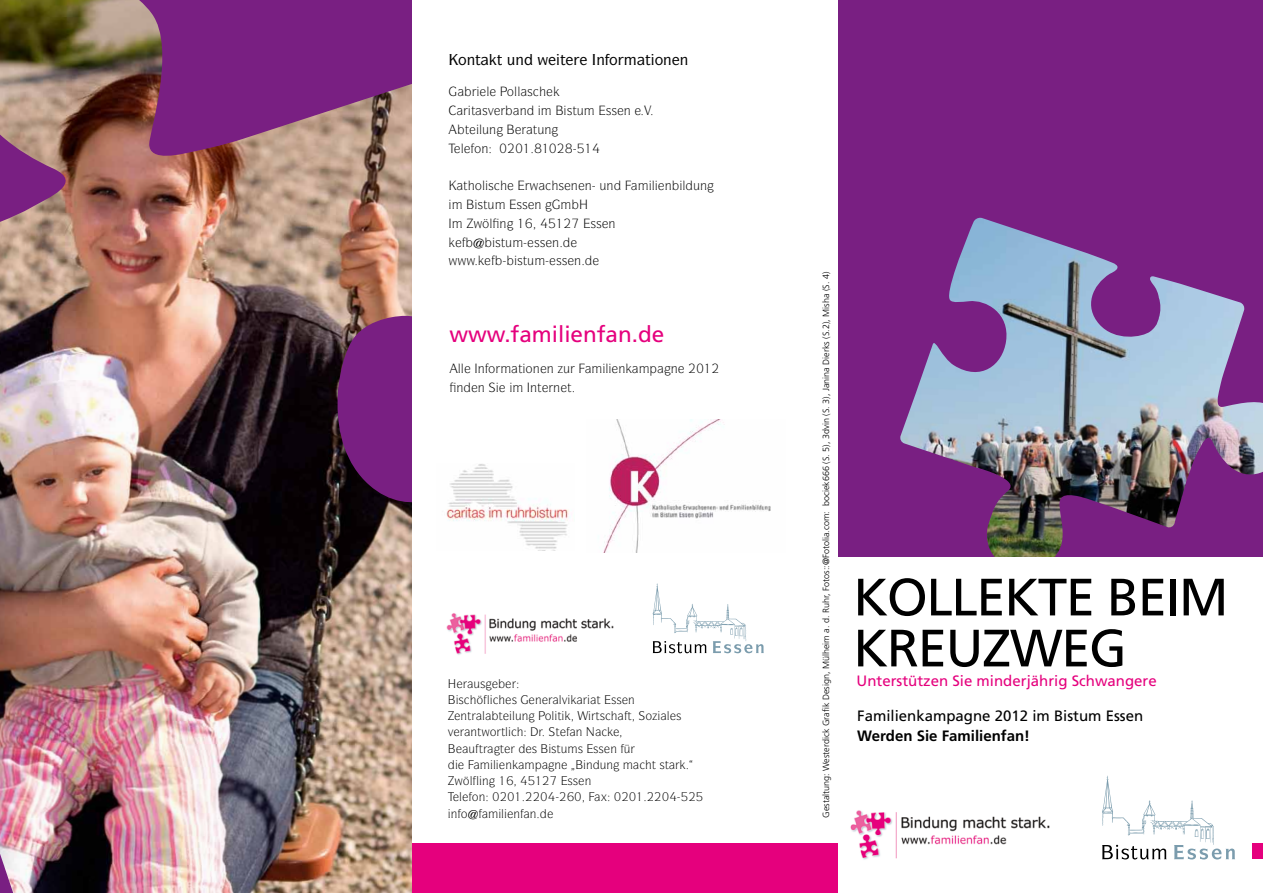
<style>
.page{position:relative;width:1263px;height:893px;background:#fff}
.page>*{position:absolute;margin:0;border:0;box-sizing:border-box;transform-origin:0 0}
.t1{font:52.5px/51px "Frutiger LT Std";letter-spacing:-.025em;color:#000}
.t2{font:22.5px "Frutiger LT Std";color:#e5007d}
.t3{font:15px "Frutiger LT Std";color:#e5007d}
.t4{font:15px "Frutiger LT Std";color:#000}
.t5{font:700 15px "Frutiger LT Std";color:#000}
.t6{font:500 15px "ITC Symbol Std";color:#000}
.t7{font:12.75px "ITC Symbol Std";color:#000}
.t8{font:12px "ITC Symbol Std";color:#000}
.t9{font:300 9px "Frutiger LT Std";color:#000}
</style>
<div class="page">
<div style="left:1253px;top:844px;width:10px;height:15px;background:#e5007d"></div>
<img style="left:850px;top:810px;width:200px;height:50px">
<svg style="left:1102px;top:776px;width:133px;height:83px"></svg>
<div style="left:838px;top:0;width:425px;height:557px;background:#791f82"></div>
<img style="left:0;top:0;width:412px;height:893px">
<div style="left:412px;top:844px;width:426px;height:49px;background:#e5007d"></div>
<img style="left:446px;top:613px;width:168px;height:42px">
<svg style="left:652px;top:583px;width:112px;height:70px"></svg>
<img style="left:603px;top:420px;width:168px;height:133px">
<img style="left:446px;top:464px;width:124px;height:86px">
<img style="left:900px;top:218px;width:363px;height:339px">
<h3 class="t6" style="left:458px;top:50px;width:68px">□■▼ ▼ ◆■</h3>
<h3 class="t6" style="left:560px;top:50px;width:59px">▼ ■ □</h3>
<h3 class="t6" style="left:645px;top:50px;width:45px">▼□■ ■</h3>
<h3 class="t7" style="left:486px;top:84px;width:48px">● □●● ▲</h3>
<h3 class="t7" style="left:471px;top:103px;width:24px">▼ ▲❖</h3>
<h3 class="t7" style="left:520px;top:103px;width:9px">■</h3>
<h3 class="t7" style="left:567px;top:103px;width:19px">▲▼◆</h3>
<h3 class="t7" style="left:606px;top:103px;width:27px">▲▲ ■</h3>
<h3 class="t7" style="left:465px;top:122px;width:33px">▼ ●◆■</h3>
<h3 class="t7" style="left:533px;top:122px;width:20px">▼◆■</h3>
<h3 class="t7" style="left:461px;top:140px;width:29px">● □■</h3>
<h3 class="t7" style="left:463px;top:178px;width:32px">▼ □●▲</h3>
<h3 class="t7" style="left:558px;top:178px;width:57px">▲■■ ◆■</h3>
<h3 class="t7" style="left:652px;top:178px;width:57px">●■●◆■</h3>
<h3 class="t7" style="left:477px;top:197px;width:19px">▲▼◆</h3>
<h3 class="t7" style="left:516px;top:197px;width:27px">▲▲ ■</h3>
<h3 class="t7" style="left:590px;top:215px;width:27px">▲▲ ■</h3>
<h3 class="t7" style="left:495px;top:234px;width:19px">▲▼◆</h3>
<h3 class="t7" style="left:534px;top:234px;width:27px">▲▲ ■</h3>
<h3 class="t7" style="left:517px;top:253px;width:19px">▲▼◆</h3>
<h3 class="t7" style="left:556px;top:253px;width:27px">▲▲ ■</h3>
<h2 class="t2" style="left:449px;top:321px;width:217px">www.familienfan.de</h2>
<h3 class="t7" style="left:458px;top:361px;width:39px">●● ■□</h3>
<h3 class="t7" style="left:518px;top:361px;width:54px">▼□■ ■ ◆</h3>
<h3 class="t7" style="left:671px;top:361px;width:9px">■</h3>
<h3 class="t7" style="left:530px;top:380px;width:43px">■▼ ■▼</h3>
<h3 class="t8" style="left:448px;top:676px;width:39px">★ ◆▲</h3>
<h3 class="t8" style="left:597px;top:692px;width:40px">▼ ▲▲ ■</h3>
<h3 class="t8" style="left:461px;top:708px;width:69px">■▼ ● ▼ ●◆■</h3>
<h3 class="t8" style="left:545px;top:708px;width:18px">□●▼</h3>
<h3 class="t8" style="left:628px;top:708px;width:55px">▼ □ ●▲</h3>
<h3 class="t8" style="left:448px;top:725px;width:62px">❖ ■▼ □▼●</h3>
<h3 class="t8" style="left:500px;top:741px;width:132px">▼ ▲ ▲▼◆ ▲ ▲▲ ■ ✓</h3>
<h3 class="t8" style="left:554px;top:757px;width:60px">■ ■ ◆■</h3>
<h3 class="t8" style="left:652px;top:757px;width:19px">▼ ▲▼</h3>
<h3 class="t8" style="left:470px;top:773px;width:21px">●●■</h3>
<h3 class="t8" style="left:568px;top:773px;width:25px">▲▲ ■</h3>
<h3 class="t8" style="left:459px;top:790px;width:28px">● □■</h3>
<h3 class="t8" style="left:501px;top:806px;width:37px">●■■</h3>
<p class="t9" style="left:821px;top:818px;width:548px;rotate:-90deg">Gestaltung: Westerdick Grafik Design, Mülheim a. d. Ruhr, Fotos::@Fotolia.com: bociek666 (S. 5), 3dvin (S. 3), Janina Dierks (S.2), Misha (S. 4)</p>
<h1 class="t1" style="left:853px;top:572px;width:377px">KOLLEKTE BEIM<br>KREUZWEG</h1>
<h3 class="t3" style="left:856px;top:672px;width:302px">Unterstützen Sie minderjährig Schwangere</h3>
<h3 class="t4" style="left:857px;top:707px;width:287px">Familienkampagne 2012 im Bistum Essen</h3>
<h3 class="t5" style="left:857px;top:727px;width:174px">Werden Sie Familienfan!</h3>
</div>
